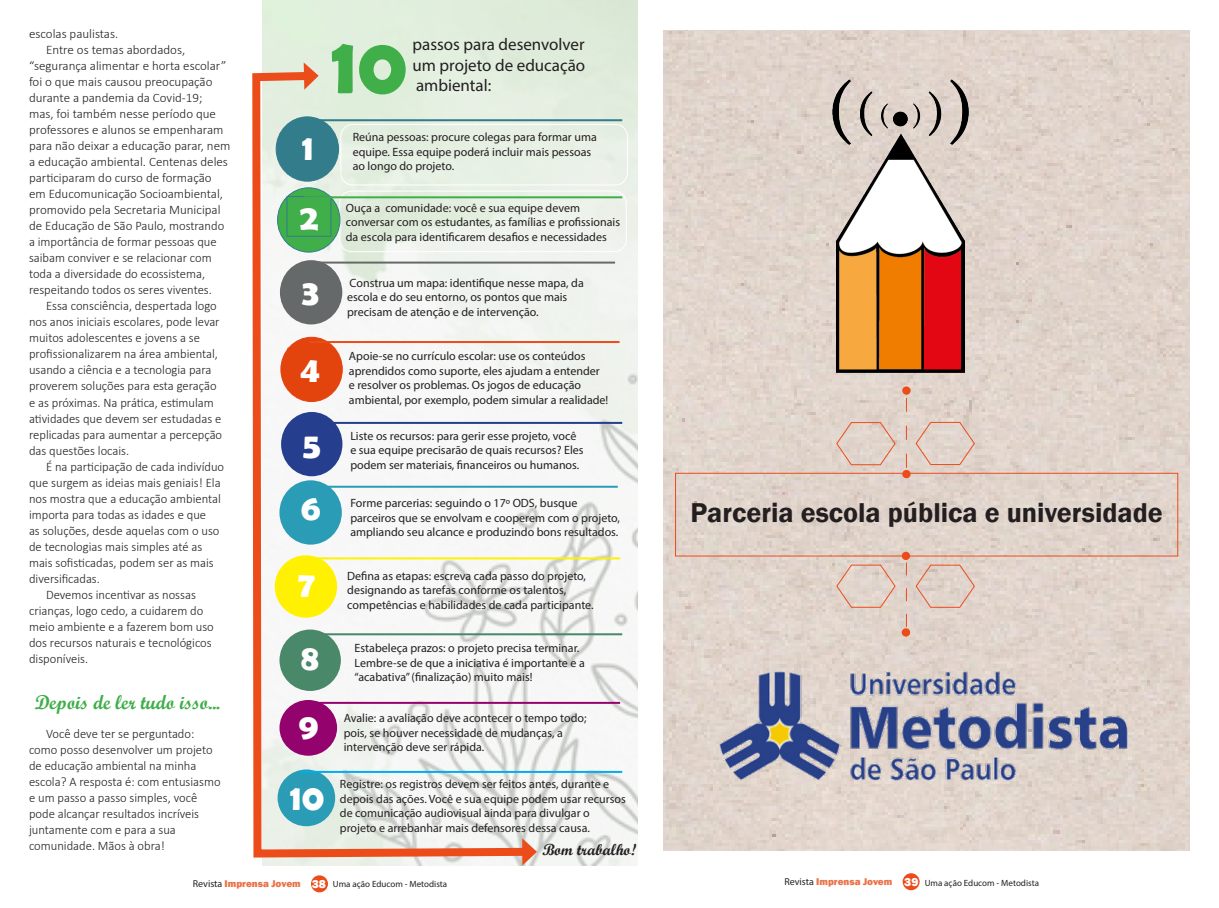
<style>
.page{position:relative;width:1219px;height:908px;background:#fff}
.page>*{position:absolute;margin:0;border:0;box-sizing:border-box;transform-origin:0 0}
.t1{font:700 80px "Berlin Sans FB Demi";color:#40ae49}
.t2{font:700 36px "Berlin Sans FB Demi";color:#fff}
.t3{font:600 28px "Franklin Gothic";color:#231f20}
.t4{font:20px "Script MT Bold";color:#40ae49}
.t5{font:17px "Myriad Pro";color:#231f20}
.t6{font:16px "Script MT Bold";color:#231f20}
.t7{font:300 13px/16px "Calibri";color:#231f20}
.t8{font:12px/14.4px "Myriad Pro";color:#231f20}
.t9{font:800 12px "Franklin Gothic";color:#fff}
.t10{font:800 10px "Franklin Gothic";color:#ea7147}
.t11{font:9px "Myriad Pro";color:#231f20}
.s1{font-family:"Myriad Pro";font-weight:400;color:#231f20}
</style>
<div class="page">
<img style="left:263px;top:0;width:375px;height:865px">
<div style="left:311px;top:874px;width:17px;height:17px;background:#ec4c1a;border-radius:50%"></div>
<div style="left:903px;top:872px;width:17px;height:17px;background:#ec4c1a;border-radius:50%"></div>
<div style="left:340px;top:124px;width:288px;height:61px;border:1px solid #fff;border-radius:12px"></div>
<svg style="left:252px;top:68px;width:284px;height:793px"></svg>
<svg style="left:304px;top:62px;width:15px;height:28px"></svg>
<svg style="left:522px;top:837px;width:15px;height:28px"></svg>
<div style="left:339px;top:190px;width:288px;height:62px;border:1px solid #fff;border-radius:12px"></div>
<svg style="left:278px;top:188px;width:62px;height:64px"></svg>
<div style="left:278px;top:188px;width:62px;height:64px;border:1px solid #337c8c;border-radius:50%"></div>
<div style="left:287px;top:196px;width:44px;height:40px;background:#40ae49"></div>
<div style="left:287px;top:196px;width:44px;height:40px;border:1px solid #337c8c"></div>
<hr style="left:314px;top:119px;width:308px;height:2px;background:#337c8c">
<hr style="left:304px;top:196px;width:318px;height:2px;background:#40ae49">
<hr style="left:304px;top:261px;width:311px;height:2px;background:#656969">
<hr style="left:308px;top:341px;width:312px;height:2px;background:#ec4c1a">
<hr style="left:300px;top:770px;width:322px;height:2px;background:#00aeef">
<hr style="left:306px;top:701px;width:314px;height:2px;background:#94026d">
<hr style="left:311px;top:421px;width:311px;height:2px;background:#253f8e">
<hr style="left:307px;top:485px;width:311px;height:2px;background:#2a9cb6">
<hr style="left:310px;top:633px;width:312px;height:2px;background:#498868">
<hr style="left:310px;top:557px;width:310px;height:2px;background:#fff101">
<img style="left:664px;top:30px;width:525px;height:819px">
<img style="left:698px;top:654px;width:450px;height:146px">
<img style="left:832px;top:80px;width:136px;height:292px">
<div style="left:675px;top:472px;width:503px;height:84px;border:1px solid #ec4c1a"></div>
<svg style="left:906px;top:397px;width:1px;height:70px"></svg>
<svg style="left:906px;top:562px;width:1px;height:64px"></svg>
<svg style="left:902px;top:469px;width:9px;height:9px"></svg>
<div style="left:902px;top:551px;width:8px;height:9px;background:#ec4c1a;border-radius:50%"></div>
<svg style="left:915px;top:421px;width:61px;height:44px"></svg>
<svg style="left:836px;top:421px;width:60px;height:44px"></svg>
<svg style="left:915px;top:563px;width:61px;height:45px"></svg>
<svg style="left:836px;top:563px;width:60px;height:45px"></svg>
<div style="left:902px;top:386px;width:9px;height:8px;background:#ec4c1a;border-radius:50%"></div>
<div style="left:902px;top:628px;width:8px;height:8px;background:#ec4c1a;border-radius:50%"></div>
<p class="t7" style="left:29px;top:26px;width:91px">escolas paulistas.</p>
<p class="t7" style="left:29px;top:42px;width:203px;text-indent:17px">Entre os temas abordados, “segurança alimentar e horta escolar” foi o que mais causou preocupação durante a pandemia da Covid-19;<br>mas, foi também nesse período que professores e alunos se empenharam para não deixar a educação parar, nem a educação ambiental. Centenas deles participaram do curso de formação em Educomunicação Socioambiental, promovido pela Secretaria Municipal de Educação de São Paulo, mostrando a importância de formar pessoas que saibam conviver e se relacionar com toda a diversidade do ecossistema, respeitando todos os seres viventes.</p>
<p class="t7" style="left:29px;top:298px;width:195px;text-indent:17px">Essa consciência, despertada logo nos anos iniciais escolares, pode levar muitos adolescentes e jovens a se profissionalizarem na área ambiental, usando a ciência e a tecnologia para proverem soluções para esta geração e as próximas. Na prática, estimulam atividades que devem ser estudadas e replicadas para aumentar a percepção das questões locais.</p>
<p class="t7" style="left:29px;top:458px;width:197px;text-indent:17px">É na participação de cada indivíduo que surgem as ideias mais geniais! Ela nos mostra que a educação ambiental importa para todas as idades e que<br>as soluções, desde aquelas com o uso de tecnologias mais simples até as mais sofisticadas, podem ser as mais diversificadas.</p>
<p class="t7" style="left:29px;top:586px;width:186px;text-indent:17px">Devemos incentivar as nossas crianças, logo cedo, a cuidarem do meio ambiente e a fazerem bom uso dos recursos naturais e tecnológicos disponíveis.</p>
<p class="t4" style="left:35px;top:689px;width:187px">Depois de ler tudo isso...</p>
<p class="t7" style="left:29px;top:724px;width:193px;text-indent:17px">Você deve ter se perguntado: como posso desenvolver um projeto de educação ambiental na minha escola? A resposta é: com entusiasmo e um passo a passo simples, você pode alcançar resultados incríveis juntamente com e para a sua comunidade. Mãos à obra!</p>
<p class="t5" style="left:412px;top:34px;width:174px">passos para desenvolver</p>
<p class="t5" style="left:412px;top:54px;width:174px">um projeto de educação</p>
<p class="t1" style="left:331px;top:19px;width:78px">10</p>
<p class="t5" style="left:416px;top:75px;width:77px">ambiental:</p>
<p class="t2" style="left:302px;top:127px;width:13px">1</p>
<p class="t8" style="left:353px;top:130px;width:246px">Reúna pessoas: procure colegas para formar uma equipe. Essa equipe poderá incluir mais pessoas ao longo do projeto.</p>
<p class="t2" style="left:300px;top:196px;width:20px">2</p>
<p class="t8" style="left:346px;top:200px;width:236px">Ouça a comunidade: você e sua equipe devem</p>
<p class="t8" style="left:346px;top:214px;width:276px">conversar com os estudantes, as famílias e profissionais da escola para identificarem desafios e necessidades</p>
<p class="t2" style="left:302px;top:271px;width:19px">3</p>
<p class="t8" style="left:347px;top:275px;width:238px">Construa um mapa: identifique nesse mapa, da escola e do seu entorno, os pontos que mais</p>
<p class="t8" style="left:347px;top:304px;width:193px">precisam de atenção e de intervenção.</p>
<p class="t2" style="left:300px;top:348px;width:21px">4</p>
<p class="t8" style="left:349px;top:349px;width:261px">Apoie-se no currículo escolar: use os conteúdos aprendidos como suporte, eles ajudam a entender e resolver os problemas. Os jogos de educação ambiental, por exemplo, podem simular a realidade!</p>
<p class="t2" style="left:303px;top:424px;width:20px">5</p>
<p class="t8" style="left:350px;top:428px;width:228px">Liste os recursos: para gerir esse projeto, você</p>
<p class="t8" style="left:350px;top:442px;width:235px">e sua equipe precisarão de quais recursos? Eles podem ser materiais, financeiros ou humanos.</p>
<p class="t2" style="left:301px;top:487px;width:21px">6</p>
<p class="t8" style="left:350px;top:495px;width:271px">Forme parcerias: seguindo o 17º ODS, busque parceiros que se envolvam e cooperem com o projeto, ampliando seu alcance e produzindo bons resultados.</p>
<p class="t2" style="left:298px;top:563px;width:19px">7</p>
<p class="t8" style="left:347px;top:568px;width:240px">Defina as etapas: escreva cada passo do projeto, designando as tarefas conforme os talentos,</p>
<p class="t8" style="left:347px;top:597px;width:248px">competências e habilidades de cada participante.</p>
<p class="t2" style="left:301px;top:636px;width:19px">8</p>
<p class="t8" style="left:355px;top:640px;width:232px">Estabeleça prazos: o projeto precisa terminar.<br>Lembre-se de que a iniciativa é importante e a “acabativa” (finalização) muito mais!</p>
<p class="t2" style="left:298px;top:705px;width:22px">9</p>
<p class="t8" style="left:344px;top:710px;width:244px">Avalie: a avaliação deve acontecer o tempo todo; pois, se houver necessidade de mudanças, a intervenção deve ser rápida.</p>
<p class="t2" style="left:290px;top:776px;width:36px">10</p>
<p class="t8" style="left:340px;top:776px;width:287px">Registre: os registros devem ser feitos antes, durante e depois das ações. Você e sua equipe podem usar recursos de comunicação audiovisual ainda para divulgar o projeto e arrebanhar mais defensores dessa causa.</p>
<p class="t6" style="left:542px;top:839px;width:95px">Bom trabalho!</p>
<p class="t3" style="left:690px;top:495px;width:474px">Parceria escola pública e universidade</p>
<p class="t10" style="left:193px;top:877px;width:109px"><span class="s1">Revista</span> Imprensa Jovem</p>
<p class="t9" style="left:312px;top:875px;width:16px">38</p>
<p class="t11" style="left:333px;top:878px;width:116px">Uma ação Educom - Metodista</p>
<p class="t10" style="left:784px;top:875px;width:109px"><span class="s1">Revista</span> Imprensa Jovem</p>
<p class="t9" style="left:904px;top:874px;width:16px">39</p>
<p class="t11" style="left:925px;top:876px;width:116px">Uma ação Educom - Metodista</p>
</div>
